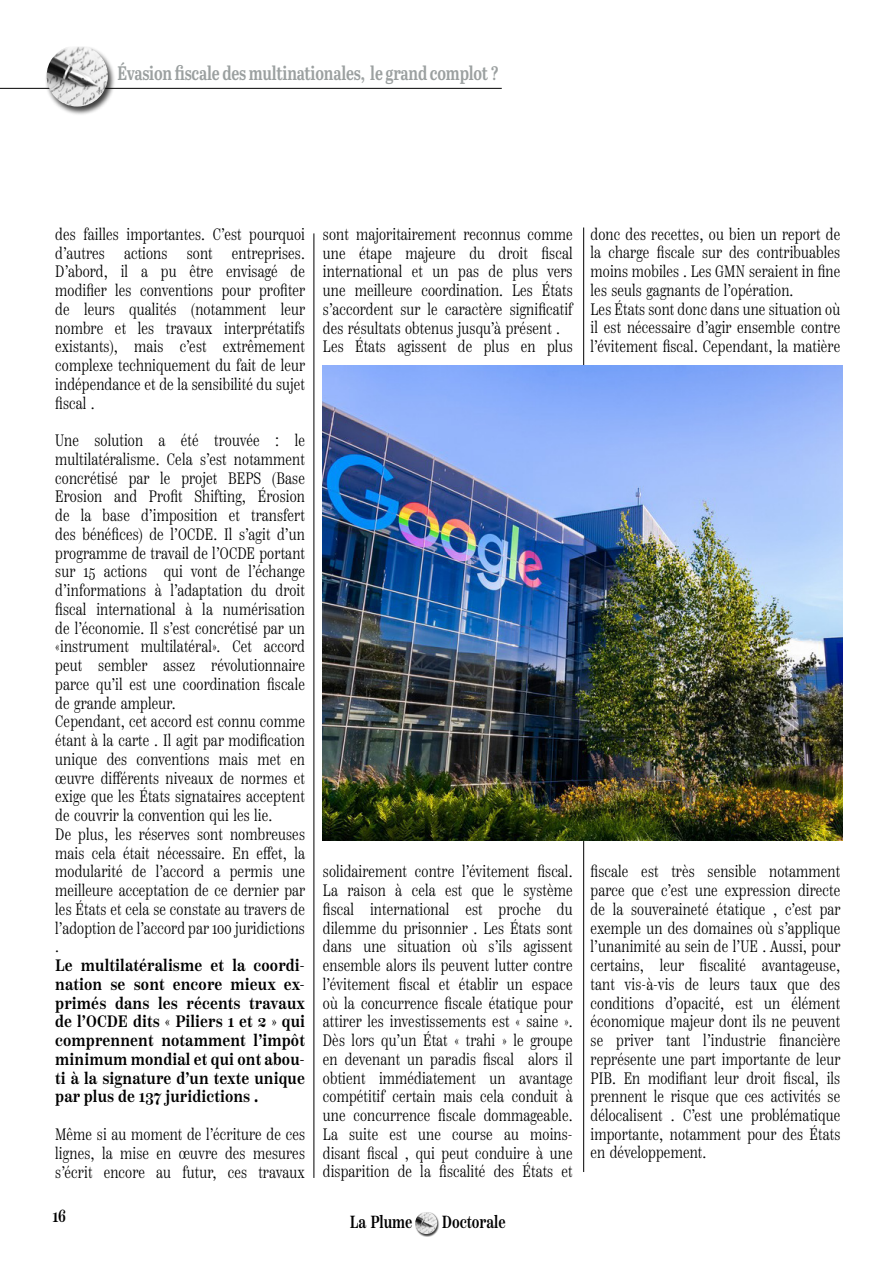
<style>
.page{position:relative;width:893px;height:1263px;background:#fff}
.page>*{position:absolute;margin:0;border:0;box-sizing:border-box;transform-origin:0 0}
.t1{font:19.5px "Abril Titling Cnd Sb";letter-spacing:-.01em;color:#9ba0a0;scale:.9 1}
.t2{font:500 17.55px "Scotch Text Comp";color:#000;scale:.95 1}
.t3{font:300 16.5px/18.8px "Scotch Text Comp";letter-spacing:.01em;color:#000;text-align:justify}
.t4{font:600 16.5px/18.8px "Scotch Text";letter-spacing:.01em;color:#000;text-align:justify;scale:.86 1}
</style>
<div class="page">
<div style="left:415px;top:1212px;width:25px;height:25px;background:#000;opacity:.75"></div>
<img style="left:415px;top:1212px;width:22px;height:22px">
<hr style="left:583px;top:227px;width:1px;height:945px;background:#000">
<img style="left:323px;top:366px;width:520px;height:474px">
<hr style="left:314px;top:233px;width:1px;height:945px;background:#000">
<hr style="left:0;top:88px;width:502px;height:1px;background:#000">
<div style="left:45px;top:46px;width:71px;height:70px;background:#000;opacity:.75"></div>
<img style="left:47px;top:47px;width:61px;height:60px">
<p class="t1" style="left:117px;top:59px;width:425px">Évasion fiscale des multinationales, le grand complot ?</p>
<p class="t3" style="left:55px;top:225px;width:252px">des failles importantes. C’est pourquoi d’autres actions sont entreprises.<br>D’abord, il a pu être envisagé de modifier les conventions pour profiter de leurs qualités (notamment leur nombre et les travaux interprétatifs existants), mais c’est extrêmement complexe techniquement du fait de leur indépendance et de la sensibilité du sujet fiscal .</p>
<p class="t3" style="left:55px;top:431px;width:252px;text-align:left">Une solution a été trouvée : le multilatéralisme. Cela s’est notamment concrétisé par le projet BEPS (Base Erosion and Profit Shifting, Érosion de la base d’imposition et transfert des bénéfices) de l’OCDE. Il s’agit d’un programme de travail de l’OCDE portant sur 15 actions qui vont de l’échange d’informations à l’adaptation du droit fiscal international à la numérisation de l’économie. Il s’est concrétisé par un «instrument multilatéral». Cet accord peut sembler assez révolutionnaire parce qu’il est une coordination fiscale de grande ampleur.<br>Cependant, cet accord est connu comme étant à la carte . Il agit par modification unique des conventions mais met en œuvre différents niveaux de normes et exige que les États signataires acceptent de couvrir la convention qui les lie.<br>De plus, les réserves sont nombreuses mais cela était nécessaire. En effet, la modularité de l’accord a permis une meilleure acceptation de ce dernier par les États et cela se constate au travers de l’adoption de l’accord par 100 juridictions .</p>
<p class="t4" style="left:55px;top:956px;width:292px">Le multilatéralisme et la coordi&shy;nation se sont encore mieux ex&shy;primés dans les récents travaux de l’OCDE dits « Piliers 1 et 2 » qui comprennent notamment l’impôt minimum mondial et qui ont abou&shy;ti à la signature d’un texte unique par plus de 137 juridictions .</p>
<p class="t3" style="left:55px;top:1125px;width:251px">Même si au moment de l’écriture de ces lignes, la mise en œuvre des mesures s’écrit encore au futur, ces travaux</p>
<p class="t2" style="left:52px;top:1206px;width:16px">16</p>
<p class="t3" style="left:323px;top:225px;width:251px;text-align:left">sont majoritairement reconnus comme une étape majeure du droit fiscal international et un pas de plus vers une meilleure coordination. Les États s’accordent sur le caractère significatif des résultats obtenus jusqu’à présent .<br>Les États agissent de plus en plus</p>
<p class="t3" style="left:591px;top:225px;width:251px;text-align:left">donc des recettes, ou bien un report de la charge fiscale sur des contribuables moins mobiles . Les GMN seraient in fine les seuls gagnants de l’opération.<br>Les États sont donc dans une situation où il est nécessaire d’agir ensemble contre l’évitement fiscal. Cependant, la matière</p>
<p class="t3" style="left:323px;top:862px;width:252px">solidairement contre l’évitement fiscal.<br>La raison à cela est que le système fiscal international est proche du dilemme du prisonnier . Les États sont dans une situation où s’ils agissent ensemble alors ils peuvent lutter contre l’évitement fiscal et établir un espace où la concurrence fiscale étatique pour attirer les investissements est « saine ».<br>Dès lors qu’un État « trahi » le groupe en devenant un paradis fiscal alors il obtient immédiatement un avantage compétitif certain mais cela conduit à une concurrence fiscale dommageable.<br>La suite est une course au moins&shy;disant fiscal , qui peut conduire à une disparition de la fiscalité des États et</p>
<p class="t2" style="left:350px;top:1212px;width:68px">La Plume</p>
<p class="t2" style="left:442px;top:1212px;width:69px">Doctorale</p>
<p class="t3" style="left:591px;top:862px;width:252px">fiscale est très sensible notamment parce que c’est une expression directe de la souveraineté étatique , c’est par exemple un des domaines où s’applique l’unanimité au sein de l’UE . Aussi, pour certains, leur fiscalité avantageuse, tant vis-à-vis de leurs taux que des conditions d’opacité, est un élément économique majeur dont ils ne peuvent se priver tant l’industrie financière représente une part importante de leur PIB. En modifiant leur droit fiscal, ils prennent le risque que ces activités se délocalisent . C’est une problématique importante, notamment pour des États en développement.</p>
</div>
